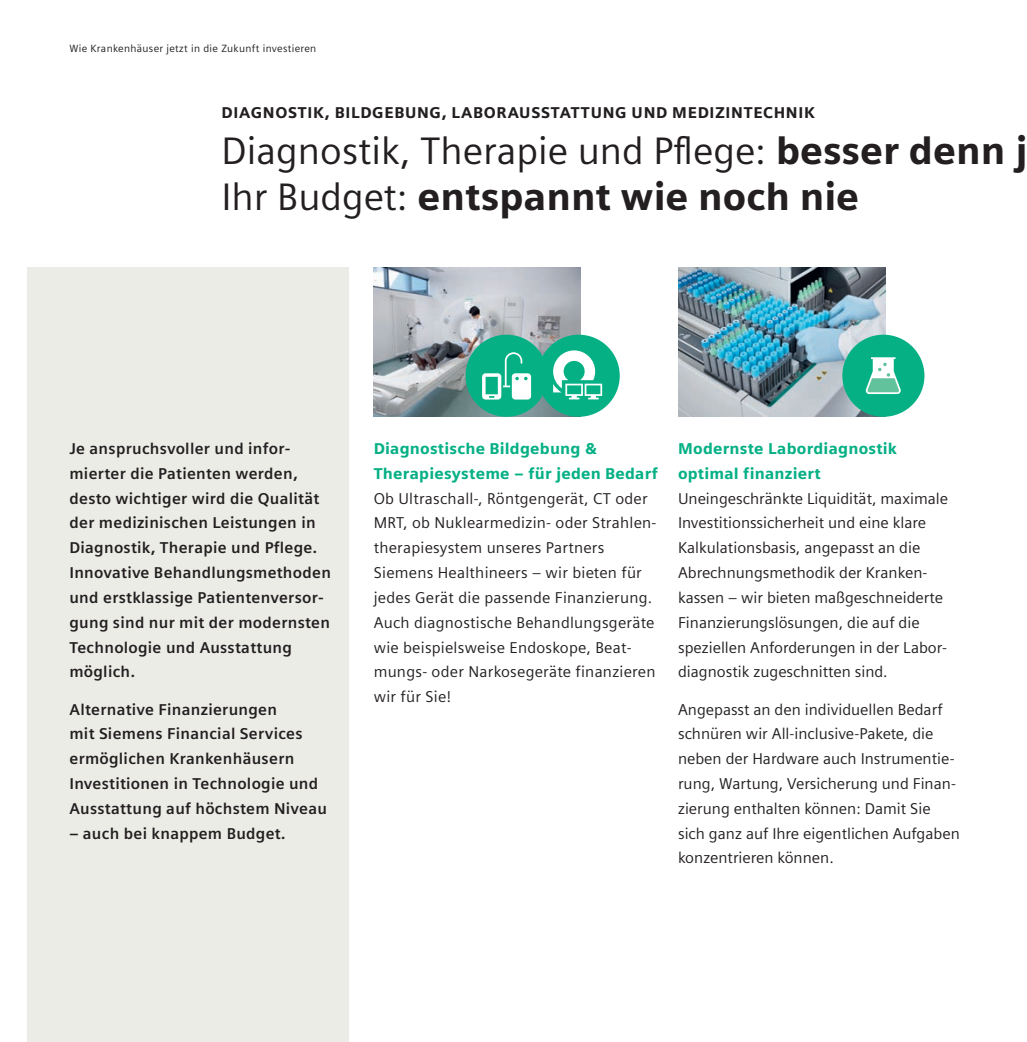
<style>
.page{position:relative;width:1027px;height:1042px;background:#fff}
.page>*{position:absolute;margin:0;border:0;box-sizing:border-box;transform-origin:0 0}
.t1{font:38.5px/46.2px "Siemens Sans Pro";color:#231f20}
.t2{font:15.75px/24.8px "Siemens Sans Pro";color:#231f20}
.t3{font:600 15.75px/24.8px "Siemens Sans Pro";letter-spacing:.015em;color:#231f20}
.t4{font:700 15.75px/24.8px "Siemens Sans Pro";letter-spacing:.015em;color:#05b085}
.t5{font:700 15.75px "Siemens Sans Pro";letter-spacing:.045em;color:#231f20}
.t6{font:10.5px "Siemens Sans Pro";letter-spacing:.03em;color:#231f20}
.s1{font-weight:700}
</style>
<div class="page">
<div style="left:27px;top:268px;width:322px;height:774px;background:#ecece7"></div>
<img style="left:678px;top:268px;width:207px;height:149px">
<img style="left:374px;top:268px;width:207px;height:149px">
<div style="left:538px;top:335px;width:82px;height:82px;background:#05b085;border-radius:50%"></div>
<div style="left:842px;top:335px;width:82px;height:82px;background:#05b085;border-radius:50%"></div>
<svg style="left:866px;top:357px;width:35px;height:37px"></svg>
<div style="left:465px;top:335px;width:83px;height:82px;background:#05b085;border-radius:50%"></div>
<svg style="left:482px;top:352px;width:49px;height:47px"></svg>
<svg style="left:553px;top:350px;width:49px;height:49px"></svg>
<p class="t6" style="left:69px;top:40px;width:248px">Wie Krankenhäuser jetzt in die Zukunft investieren</p>
<p class="t5" style="left:222px;top:100px;width:595px">DIAGNOSTIK, BILDGEBUNG, LABORAUSSTATTUNG UND MEDIZINTECHNIK</p>
<h1 class="t1" style="left:222px;top:124px;width:807px">Diagnostik, Therapie und Pflege: <span class="s1">besser denn j<br></span>Ihr Budget: <span class="s1">entspannt wie noch nie</span></h1>
<p class="t3" style="left:69px;top:435px;width:263px">Je anspruchsvoller und infor&shy;mierter die Patienten werden, desto wichtiger wird die Qualität der medizinischen Leistungen in<br>Diagnostik, Therapie und Pflege.<br>Innovative Behandlungsmethoden und erstklassige Patientenversor&shy;gung sind nur mit der modernsten<br>Technologie und Ausstattung möglich.</p>
<p class="t3" style="left:69px;top:695px;width:259px">Alternative Finanzierungen<br>mit Siemens Financial Services ermöglichen Krankenhäusern<br>Investitionen in Technologie und<br>Ausstattung auf höchstem Niveau</p>
<p class="t3" style="left:69px;top:819px;width:218px">– auch bei knappem Budget.</p>
<p class="t4" style="left:374px;top:435px;width:286px">Diagnostische Bildgebung &amp;<br>Therapiesysteme – für jeden Bedarf</p>
<p class="t4" style="left:678px;top:435px;width:221px">Modernste Labordiagnostik optimal finanziert</p>
<p class="t2" style="left:374px;top:484px;width:283px">Ob Ultraschall-, Röntgengerät, CT oder MRT, ob Nuklearmedizin- oder Strahlen&shy;therapiesystem unseres Partners Siemens Healthineers – wir bieten für jedes Gerät die passende Finanzierung.<br>Auch diagnostische Behandlungs geräte wie beispielsweise Endoskope, Beat&shy;mungs- oder Narkosegeräte finanzieren wir für Sie!</p>
<p class="t2" style="left:678px;top:484px;width:271px">Uneingeschränkte Liquidität, maximale Investitionssicherheit und eine klare Kalkulationsbasis, angepasst an die Abrechnungsmethodik der Kranken&shy;kassen – wir bieten maßgeschneiderte Finanzierungslösungen, die auf die speziellen Anforderungen in der Labor&shy;diagnostik zugeschnitten sind.</p>
<p class="t2" style="left:678px;top:695px;width:283px">Angepasst an den individuellen Bedarf schnüren wir All-inclusive-Pakete, die neben der Hardware auch Instrumentie&shy;rung, Wartung, Versicherung und Finan&shy;zierung enthalten können: Damit Sie sich ganz auf Ihre eigentlichen Aufgaben konzentrieren können.</p>
</div>
